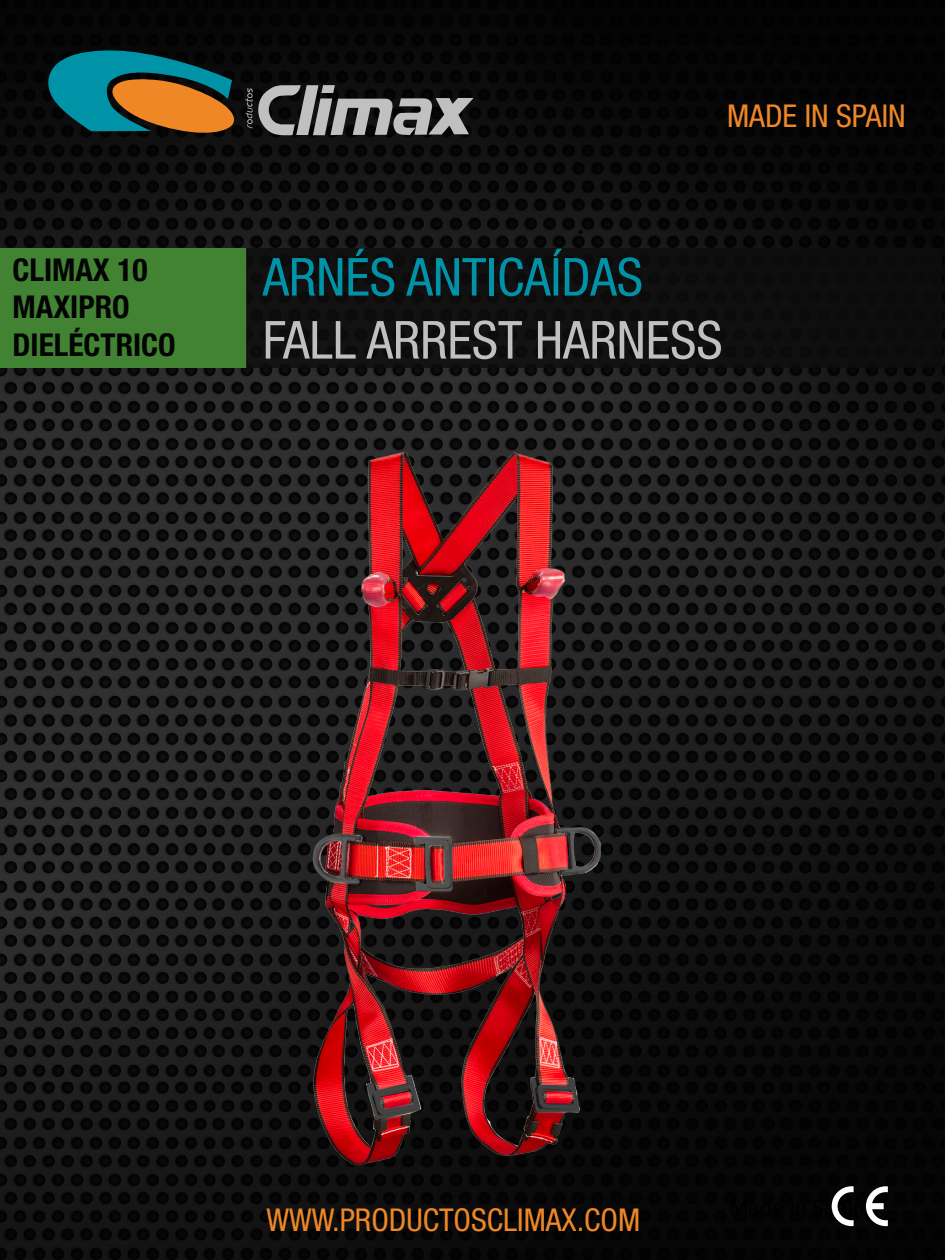
<style>
.page{position:relative;width:945px;height:1260px;background:#fff}
.page>*{position:absolute;margin:0;border:0;box-sizing:border-box;transform-origin:0 0}
.t1{font:condensed 52.5px "Helvetica Neue LT Std";color:#c0c0c0}
.t2{font:condensed 52.5px "Helvetica Neue LT Std";color:#0092a7}
.t3{font:condensed 31.5px "Helvetica Neue LT Std";color:#ef8726}
.t4{font:700 condensed 31.5px/37.8px "Helvetica Neue LT Std";color:#040404}
</style>
<div class="page">
<img style="left:0;top:0;width:945px;height:1259px">
<svg style="left:44px;top:49px;width:195px;height:90px;background:#3e5b4a"></svg>
<svg style="left:245px;top:85px;width:229px;height:51px;background:#5e5e5e"></svg>
<div style="left:0;top:248px;width:247px;height:120px;background:#418332"></div>
<hr style="left:0;top:1259px;width:945px;height:1px;background:#5d5d5d">
<div style="left:246px;top:248px;width:695px;height:120px;background:#0d0d0e"></div>
<svg style="left:832px;top:1186px;width:22px;height:40px"></svg>
<svg style="left:866px;top:1186px;width:22px;height:40px"></svg>
<img style="left:291px;top:414px;width:333px;height:778px">
<p class="t4" style="left:13px;top:250px;width:165px">CLIMAX 10<br>MAXIPRO<br>DIELÉCTRICO</p>
<p class="t3" style="left:727px;top:98px;width:180px">MADE IN SPAIN</p>
<h1 class="t2" style="left:263px;top:247px;width:382px">ARNÉS ANTICAÍDAS</h1>
<h1 class="t1" style="left:263px;top:310px;width:461px">FALL ARREST HARNESS</h1>
<p class="t3" style="left:266px;top:1201px;width:375px">WWW.PRODUCTOSCLIMAX.COM</p>
</div>
